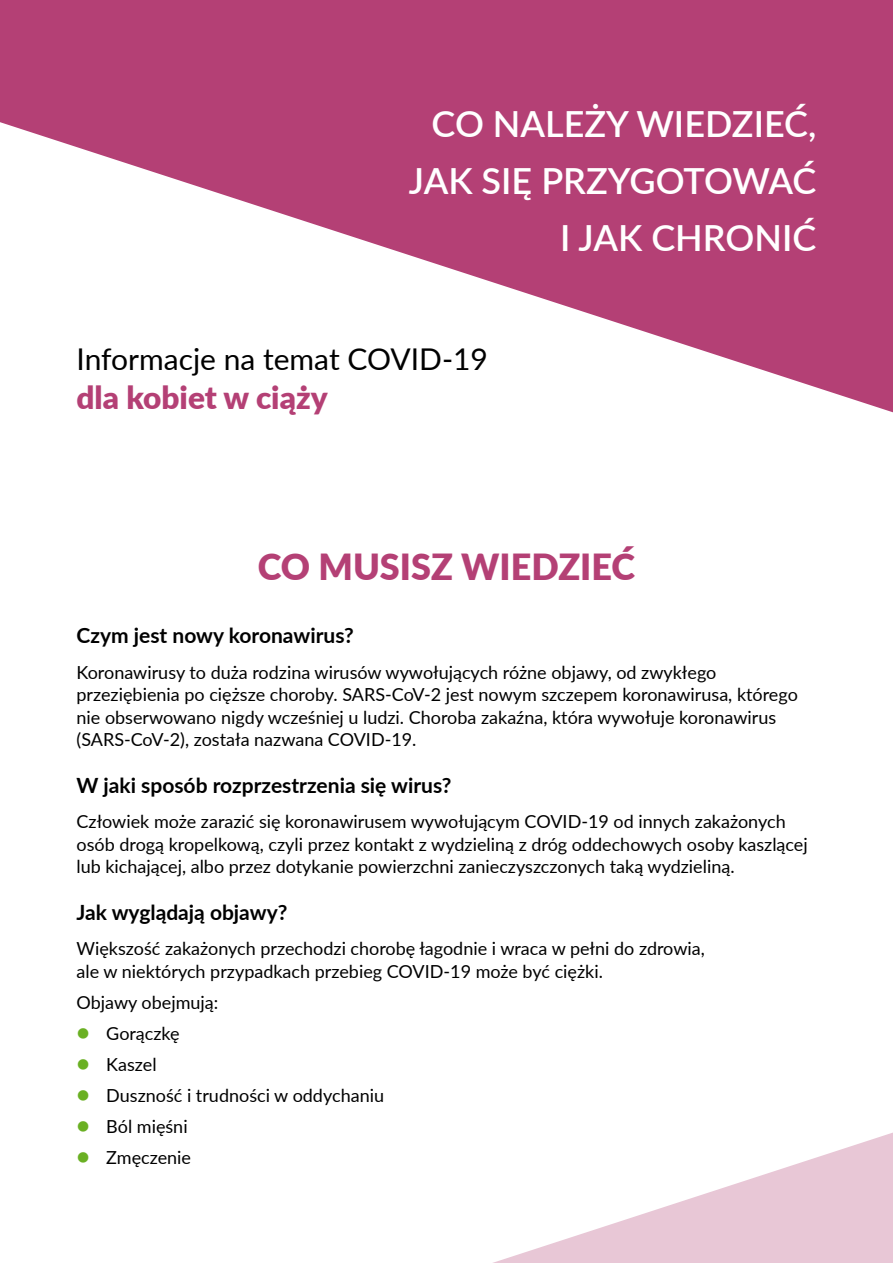
<style>
.page{position:relative;width:893px;height:1263px;background:#fff}
.page>*{position:absolute;margin:0;border:0;box-sizing:border-box;transform-origin:0 0}
.t1{font:600 36px/57px "Lato";color:#fff;text-align:right}
.t2{font:900 36px "Lato";color:#b44075}
.t3{font:900 31.5px "Lato";color:#b44075}
.t4{font:30px "Lato";color:#000}
.t5{font:700 21px "Lato";color:#000}
.t6{font:18px/22.5px "Lato";color:#000}
.s1{color:#6ab023}
</style>
<div class="page">
<svg style="left:0;top:0;width:893px;height:412px;fill:#b44075"></svg>
<svg style="left:493px;top:1132px;width:400px;height:131px"></svg>
<h1 class="t1" style="left:409px;top:94px;width:409px">CO NALEŻY WIEDZIEĆ,<br>JAK SIĘ PRZYGOTOWAĆ<br>I JAK CHRONIĆ</h1>
<h3 class="t4" style="left:77px;top:337px;width:413px">Informacje na temat COVID-19</h3>
<h2 class="t3" style="left:77px;top:373px;width:253px">dla kobiet w ciąży</h2>
<h1 class="t2" style="left:258px;top:539px;width:379px">CO MUSISZ WIEDZIEĆ</h1>
<p class="t5" style="left:77px;top:620px;width:279px">Czym jest nowy koronawirus?</p>
<p class="t6" style="left:77px;top:660px;width:723px">Koronawirusy to duża rodzina wirusów wywołujących różne objawy, od zwykłego przeziębienia po cięższe choroby. SARS-CoV-2 jest nowym szczepem koronawirusa, którego nie obserwowano nigdy wcześniej u ludzi. Choroba zakaźna, która wywołuje koronawirus (SARS-CoV-2), została nazwana COVID-19.</p>
<p class="t5" style="left:77px;top:770px;width:377px">W jaki sposób rozprzestrzenia się wirus?</p>
<p class="t6" style="left:77px;top:810px;width:733px">Człowiek może zarazić się koronawirusem wywołującym COVID-19 od innych zakażonych osób drogą kropelkową, czyli przez kontakt z wydzieliną z dróg oddechowych osoby kaszlącej lub kichającej, albo przez dotykanie powierzchni zanieczyszczonych taką wydzieliną.</p>
<p class="t5" style="left:77px;top:897px;width:212px">Jak wyglądają objawy?</p>
<p class="t6" style="left:77px;top:937px;width:630px">Większość zakażonych przechodzi chorobę łagodnie i wraca w pełni do zdrowia, ale w niektórych przypadkach przebieg COVID-19 może być ciężki.</p>
<p class="t6" style="left:77px;top:990px;width:143px">Objawy obejmują:</p>
<p class="t6" style="left:77px;top:1021px;width:105px"><span class="s1">●</span> Gorączkę</p>
<p class="t6" style="left:77px;top:1052px;width:82px"><span class="s1">●</span> Kaszel</p>
<p class="t6" style="left:77px;top:1083px;width:309px"><span class="s1">●</span> Duszność i trudności w oddychaniu</p>
<p class="t6" style="left:77px;top:1114px;width:113px"><span class="s1">●</span> Ból mięśni</p>
<p class="t6" style="left:77px;top:1145px;width:116px"><span class="s1">●</span> Zmęczenie</p>
</div>
